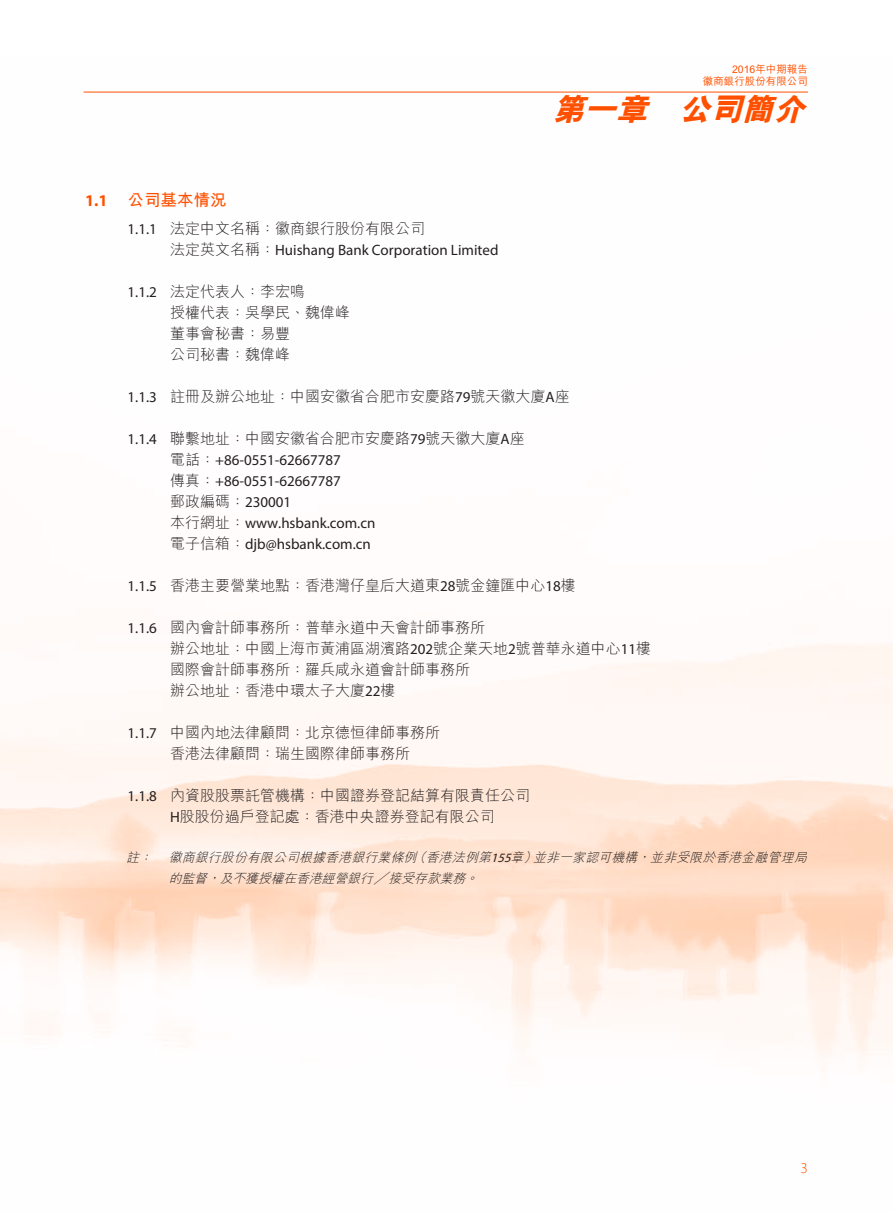
<style>
.page{position:relative;width:893px;height:1212px;background:#fff}
.page>*{position:absolute;margin:0;border:0;box-sizing:border-box;transform-origin:0 0}
.t1{font:italic 800 31.5px "M Hei HK";color:#ff5000}
.t2{font:700 16.5px "M Hei HK";color:#ff5000}
.t3{font:300 15px/21px "M Hei HK";color:#231f20}
.t4{font:15px/21px "Myriad Pro";color:#231f20}
.t5{font:300 15px "Myriad Pro";color:#ff5000}
.t6{font:italic 300 12.75px/21px "M Hei HK";color:#231f20}
.t7{font:500 10.5px "M Hei HK";color:#ff5000}
.s1{font-family:"Myriad Pro"}
.s2{font-family:"Myriad Pro";font-weight:400}
.s3{font-family:"M Hei HK";font-weight:300}
</style>
<div class="page">
<hr style="left:84px;top:92px;width:724px;height:1px;background:#ff5000">
<p class="t7" style="left:732px;top:62px;width:77px">2016年中期報告</p>
<p class="t7" style="left:703px;top:74px;width:106px">徽商銀行股份有限公司</p>
<h1 class="t1" style="left:553px;top:89px;width:265px">第一章 公司簡介</h1>
<p class="t2" style="left:85px;top:188px;width:143px"><span class="s1">1.1</span> 公司基本情況</p>
<p class="t3" style="left:128px;top:218px;width:299px"><span class="s2">1.1.1</span> 法定中文名稱：徽商銀行股份有限公司</p>
<p class="t4" style="left:170px;top:239px;width:330px"><span class="s3">法定英文名稱：</span>Huishang Bank Corporation Limited</p>
<p class="t3" style="left:170px;top:281px;width:182px;text-indent:-43px"><span class="s2">1.1.2</span> 法定代表人：李宏鳴<br>授權代表：吳學民、魏偉峰董事會秘書：易豐<br>公司秘書：魏偉峰</p>
<p class="t3" style="left:128px;top:386px;width:444px"><span class="s2">1.1.3</span> 註冊及辦公地址：中國安徽省合肥市安慶路<span class="s2">79</span>號天徽大廈<span class="s2">A</span>座</p>
<p class="t3" style="left:128px;top:428px;width:399px"><span class="s2">1.1.4</span> 聯繫地址：中國安徽省合肥市安慶路<span class="s2">79</span>號天徽大廈<span class="s2">A</span>座</p>
<p class="t4" style="left:170px;top:449px;width:207px"><span class="s3">電話：</span>+86-0551-62667787<br><span class="s3">傳真：</span>+86-0551-62667787<br><span class="s3">郵政編碼：</span>230001<br><span class="s3">本行網址：</span>www.hsbank.com.cn<span class="s3">電子信箱：</span>djb@hsbank.com.cn</p>
<p class="t3" style="left:128px;top:575px;width:450px"><span class="s2">1.1.5</span> 香港主要營業地點：香港灣仔皇后大道東<span class="s2">28</span>號金鐘匯中心<span class="s2">18</span>樓</p>
<p class="t3" style="left:170px;top:617px;width:483px;text-indent:-43px"><span class="s2">1.1.6</span> 國內會計師事務所：普華永道中天會計師事務所<br>辦公地址：中國上海市黃浦區湖濱路<span class="s2">202</span>號企業天地<span class="s2">2</span>號普華永道中心<span class="s2">11</span>樓國際會計師事務所：羅兵咸永道會計師事務所<br>辦公地址：香港中環太子大廈<span class="s2">22</span>樓</p>
<p class="t3" style="left:170px;top:722px;width:272px;text-indent:-43px"><span class="s2">1.1.7</span> 中國內地法律顧問：北京德恒律師事務所香港法律顧問：瑞生國際律師事務所</p>
<p class="t3" style="left:128px;top:785px;width:404px;text-align:center"><span class="s2">1.1.8</span> 內資股股票託管機構：中國證券登記結算有限責任公司<br><span class="s2">H</span>股股份過戶登記處：香港中央證券登記有限公司</p>
<p class="t6" style="left:169px;top:847px;width:644px;text-indent:-43px">註： 徽商銀行股份有限公司根據香港銀行業條例（香港法例第<span class="s2">155</span>章）並非一家認可機構，並非受限於香港金融管理局的監督，及不獲授權在香港經營銀行╱接受存款業務。</p>
<p class="t5" style="left:801px;top:1159px;width:9px">3</p>
</div>
